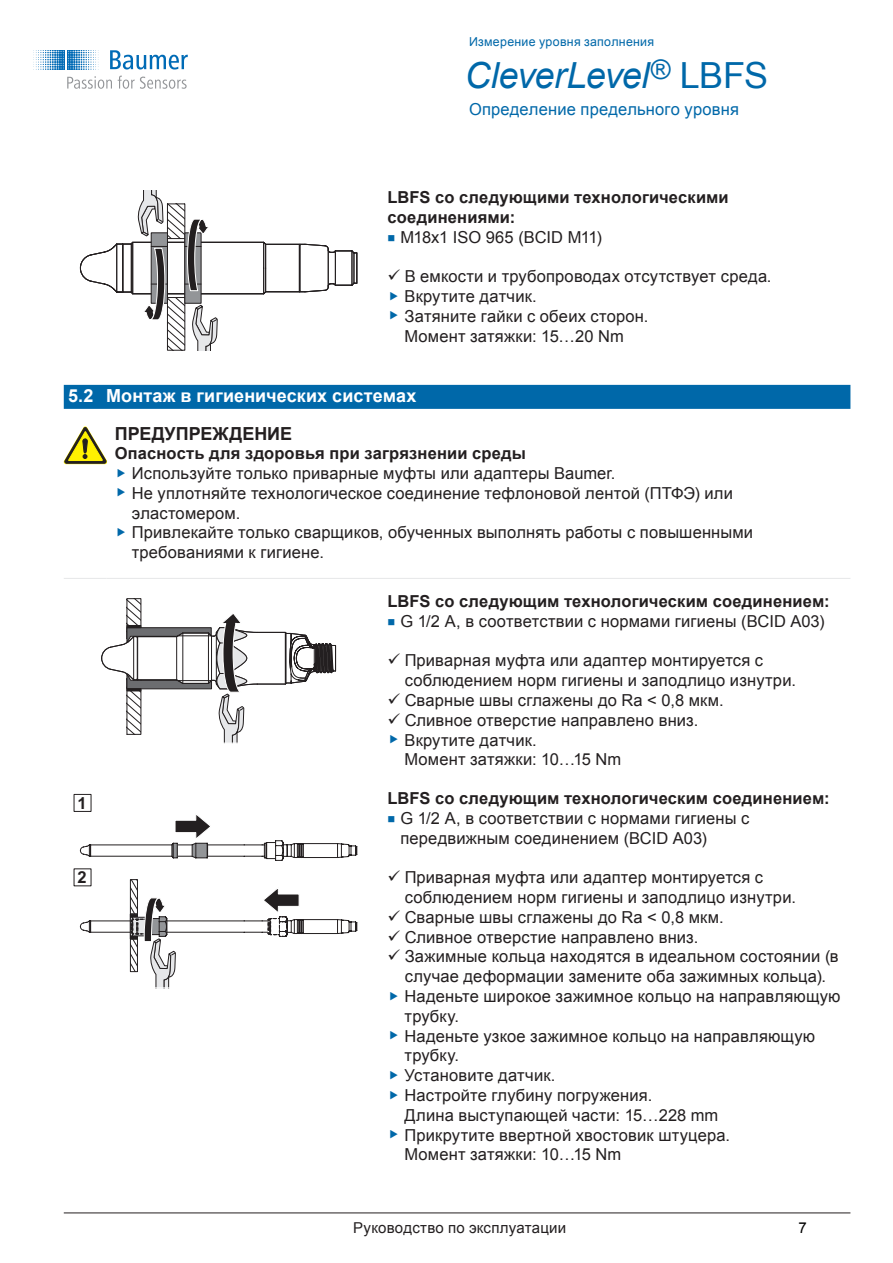
<style>
.page{position:relative;width:893px;height:1263px;background:#fff}
.page>*{position:absolute;margin:0;border:0;box-sizing:border-box;transform-origin:0 0}
.t1{font:italic 36px "Arial";letter-spacing:-.015em;color:#0068a9}
.t2{font:700 18px "Arial";letter-spacing:.005em;color:#fff}
.t3{font:700 18px "Arial";color:#231f20}
.t4{font:16.5px/19.8px "Arial";letter-spacing:.01em;color:#231f20}
.t5{font:700 16.5px/19.8px "Arial";letter-spacing:.01em;color:#231f20}
.t6{font:16.5px "Arial";letter-spacing:.01em;color:#0068a9}
.t7{font:15px "Arial";letter-spacing:.015em;color:#231f20}
.t8{font:15px "Arial";color:#000}
.t9{font:12.3px "Arial";letter-spacing:.02em;color:#0068a9}
.s1{font-style:normal}
</style>
<div class="page">
<svg style="left:110px;top:50px;width:78px;height:20px"></svg>
<svg style="left:35px;top:50px;width:64px;height:20px"></svg>
<svg style="left:67px;top:76px;width:45px;height:13px"></svg>
<svg style="left:118px;top:76px;width:69px;height:13px"></svg>
<div style="left:64px;top:385px;width:786px;height:24px;background:#0068a9"></div>
<svg style="left:79px;top:191px;width:279px;height:159px"></svg>
<hr style="left:64px;top:578px;width:42px;height:1px;background:#e6e7e9">
<hr style="left:106px;top:578px;width:744px;height:1px;background:#e6e7e9">
<svg style="left:64px;top:427px;width:43px;height:37px"></svg>
<svg style="left:101px;top:598px;width:236px;height:146px"></svg>
<svg style="left:73px;top:793px;width:285px;height:196px"></svg>
<hr style="left:64px;top:1212px;width:786px;height:1px;background:#231f20">
<p class="t9" style="left:469px;top:34px;width:187px">Измерение уровня заполнения</p>
<h1 class="t1" style="left:465px;top:52px;width:305px">CleverLevel<sup>®</sup> <span class="s1">LBFS</span></h1>
<p class="t6" style="left:469px;top:99px;width:271px">Определение предельного уровня</p>
<p class="t5" style="left:388px;top:188px;width:343px">LBFS со следующими технологическими соединениями:</p>
<p class="t4" style="left:400px;top:227px;width:203px">M18x1 ISO 965 (BCID M11)</p>
<p class="t4" style="left:405px;top:267px;width:368px">В емкости и трубопроводах отсутствует среда.<br>Вкрутите датчик.<br>Затяните гайки с обеих сторон.<br>Момент затяжки: 15…20 Nm</p>
<p class="t2" style="left:68px;top:384px;width:350px">5.2 Монтаж в гигиенических системах</p>
<p class="t3" style="left:115px;top:422px;width:27px">Предупреждение</p>
<p class="t5" style="left:115px;top:444px;width:413px">Опасность для здоровья при загрязнении среды</p>
<p class="t4" style="left:132px;top:463px;width:623px">Используйте только приварные муфты или адаптеры Baumer.<br>Не уплотняйте технологическое соединение тефлоновой лентой (ПТФЭ) или эластомером.<br>Привлекайте только сварщиков, обученных выполнять работы с повышенными требованиями к гигиене.</p>
<p class="t5" style="left:388px;top:592px;width:443px">LBFS со следующим технологическим соединением:</p>
<p class="t4" style="left:400px;top:611px;width:426px">G 1/2 A, в соответствии с нормами гигиены (BCID A03)</p>
<p class="t4" style="left:405px;top:651px;width:393px">Приварная муфта или адаптер монтируется с соблюдением норм гигиены и заподлицо изнутри.<br>Сварные швы сглажены до Ra &lt; 0,8 мкм.<br>Сливное отверстие направлено вниз.<br>Вкрутите датчик.<br>Момент затяжки: 10…15 Nm</p>
<p class="t5" style="left:78px;top:794px;width:11px">1</p>
<p class="t5" style="left:388px;top:789px;width:443px">LBFS со следующим технологическим соединением:</p>
<p class="t4" style="left:400px;top:808px;width:351px">G 1/2 A, в соответствии с нормами гигиены с передвижным соединением (BCID A03)</p>
<p class="t4" style="left:405px;top:868px;width:437px">Приварная муфта или адаптер монтируется с соблюдением норм гигиены и заподлицо изнутри.<br>Сварные швы сглажены до Ra &lt; 0,8 мкм.<br>Сливное отверстие направлено вниз.<br>Зажимные кольца находятся в идеальном состоянии (в случае деформации замените оба зажимных кольца).<br>Наденьте широкое зажимное кольцо на направляющую трубку.<br>Наденьте узкое зажимное кольцо на направляющую трубку.<br>Установите датчик.<br>Настройте глубину погружения.<br>Длина выступающей части: 15…228 mm<br>Прикрутите ввертной хвостовик штуцера.<br>Момент затяжки: 10…15 Nm</p>
<p class="t5" style="left:78px;top:868px;width:11px">2</p>
<p class="t7" style="left:353px;top:1218px;width:214px">Руководство по эксплуатации</p>
<p class="t8" style="left:799px;top:1218px;width:10px">7</p>
</div>
